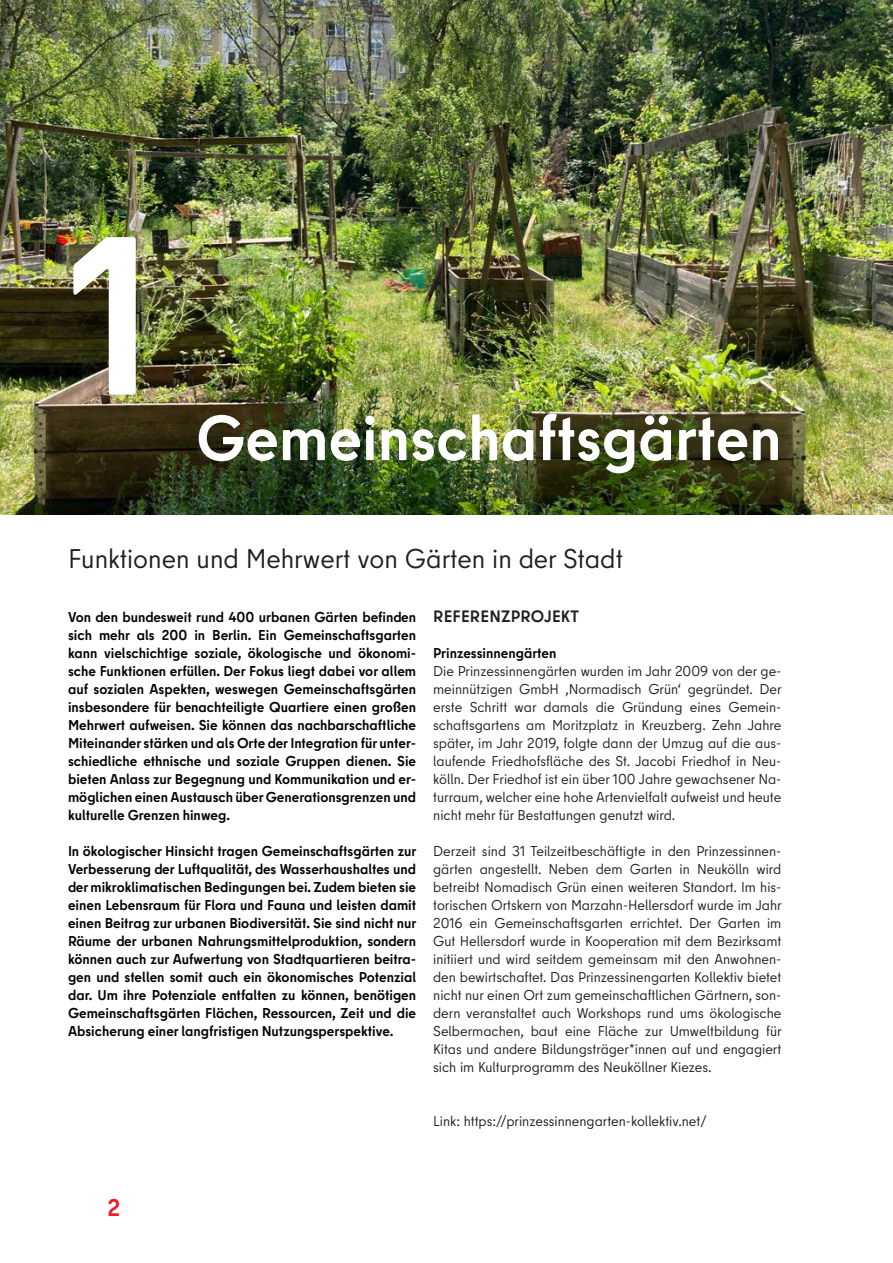
<style>
.page{position:relative;width:893px;height:1263px;background:#fff}
.page>*{position:absolute;margin:0;border:0;box-sizing:border-box;transform-origin:0 0}
.t1{font:700 225px "Berlin Type";color:#fff}
.H2_UEBERSCHRIFT{font:700 63px "Berlin Type";color:#fff}
.S1_UNTERUEBERSCHRIFT{font:27px "Berlin Type";color:#231f20}
.t2{font:700 24px "Berlin Type";color:#ee1b2d}
.P1_FLIESSTEXT{font:700 16.5px "Berlin Type";letter-spacing:.01em;color:#231f20}
.P1_FLIESSTEXT-2{font:700 14.25px/18px "Berlin Type";color:#040503;text-align:justify}
.P1_FLIESSTEXT-3{font:14.25px/18px "Berlin Type";color:#231f20;text-align:justify}
</style>
<div class="page">
<img style="left:0;top:0;width:893px;height:514px">
<p class="t1" style="left:68px;top:172px;width:88px">1</p>
<p class="H2_UEBERSCHRIFT" style="left:196px;top:398px;width:587px">Gemeinschaftsgärten</p>
<p class="S1_UNTERUEBERSCHRIFT" style="left:68px;top:542px;width:557px">Funktionen und Mehrwert von Gärten in der Stadt</p>
<p class="P1_FLIESSTEXT-2" style="left:68px;top:608px;width:350px">Von den bundesweit rund 400 urbanen Gärten befinden sich mehr als 200 in Berlin. Ein Gemeinschaftsgarten kann vielschichtige soziale, ökologische und ökonomi&shy;sche Funktionen erfüllen. Der Fokus liegt dabei vor allem auf sozialen Aspekten, weswegen Gemeinschaftsgärten insbesondere für benachteiligte Quartiere einen großen Mehrwert aufweisen. Sie können das nachbarschaftliche Miteinander stärken und als Orte der Integration für unter&shy;schiedliche ethnische und soziale Gruppen dienen. Sie bieten Anlass zur Begegnung und Kommunikation und er&shy;möglichen einen Austausch über Generationsgrenzen und kulturelle Grenzen hinweg.</p>
<p class="P1_FLIESSTEXT-2" style="left:68px;top:842px;width:350px">In ökologischer Hinsicht tragen Gemeinschaftsgärten zur Verbesserung der Luftqualität, des Wasserhaushaltes und der mikroklimatischen Bedingungen bei. Zudem bieten sie einen Lebensraum für Flora und Fauna und leisten damit einen Beitrag zur urbanen Biodiversität. Sie sind nicht nur Räume der urbanen Nahrungsmittelproduktion, sondern können auch zur Aufwertung von Stadtquartieren beitra&shy;gen und stellen somit auch ein ökonomisches Potenzial dar. Um ihre Potenziale entfalten zu können, benötigen Gemeinschaftsgärten Flächen, Ressourcen, Zeit und die Absicherung einer langfristigen Nutzungsperspektive.</p>
<p class="P1_FLIESSTEXT" style="left:433px;top:606px;width:147px">REFERENZPROJEKT</p>
<p class="P1_FLIESSTEXT-2" style="left:433px;top:644px;width:125px">Prinzessinnengärten</p>
<p class="P1_FLIESSTEXT-3" style="left:433px;top:662px;width:350px">Die Prinzessinnengärten wurden im Jahr 2009 von der ge&shy;meinnützigen GmbH ‚Normadisch Grün‘ gegründet. Der erste Schritt war damals die Gründung eines Gemein&shy;schaftsgartens am Moritzplatz in Kreuzberg. Zehn Jahre später, im Jahr 2019, folgte dann der Umzug auf die aus&shy;laufende Friedhofsfläche des St. Jacobi Friedhof in Neu&shy;kölln. Der Friedhof ist ein über 100 Jahre gewachsener Na&shy;turraum, welcher eine hohe Artenvielfalt aufweist und heute nicht mehr für Bestattungen genutzt wird.</p>
<p class="P1_FLIESSTEXT-3" style="left:433px;top:842px;width:350px">Derzeit sind 31 Teilzeitbeschäftigte in den Prinzessinnen&shy;gärten angestellt. Neben dem Garten in Neukölln wird betreibt Nomadisch Grün einen weiteren Standort. Im his&shy;torischen Ortskern von Marzahn-Hellersdorf wurde im Jahr 2016 ein Gemeinschaftsgarten errichtet. Der Garten im Gut Hellersdorf wurde in Kooperation mit dem Bezirksamt initiiert und wird seitdem gemeinsam mit den Anwohnen&shy;den bewirtschaftet. Das Prinzessinengarten Kollektiv bietet nicht nur einen Ort zum gemeinschaftlichen Gärtnern, son&shy;dern veranstaltet auch Workshops rund ums ökologische Selbermachen, baut eine Fläche zur Umweltbildung für Kitas und andere Bildungsträger*innen auf und engagiert sich im Kulturprogramm des Neuköllner Kiezes.</p>
<p class="P1_FLIESSTEXT-3" style="left:433px;top:1112px;width:275px">Link: https://prinzessinnengarten-kollektiv.net/</p>
<h3 class="t2" style="left:107px;top:1192px;width:14px">2</h3>
</div>
